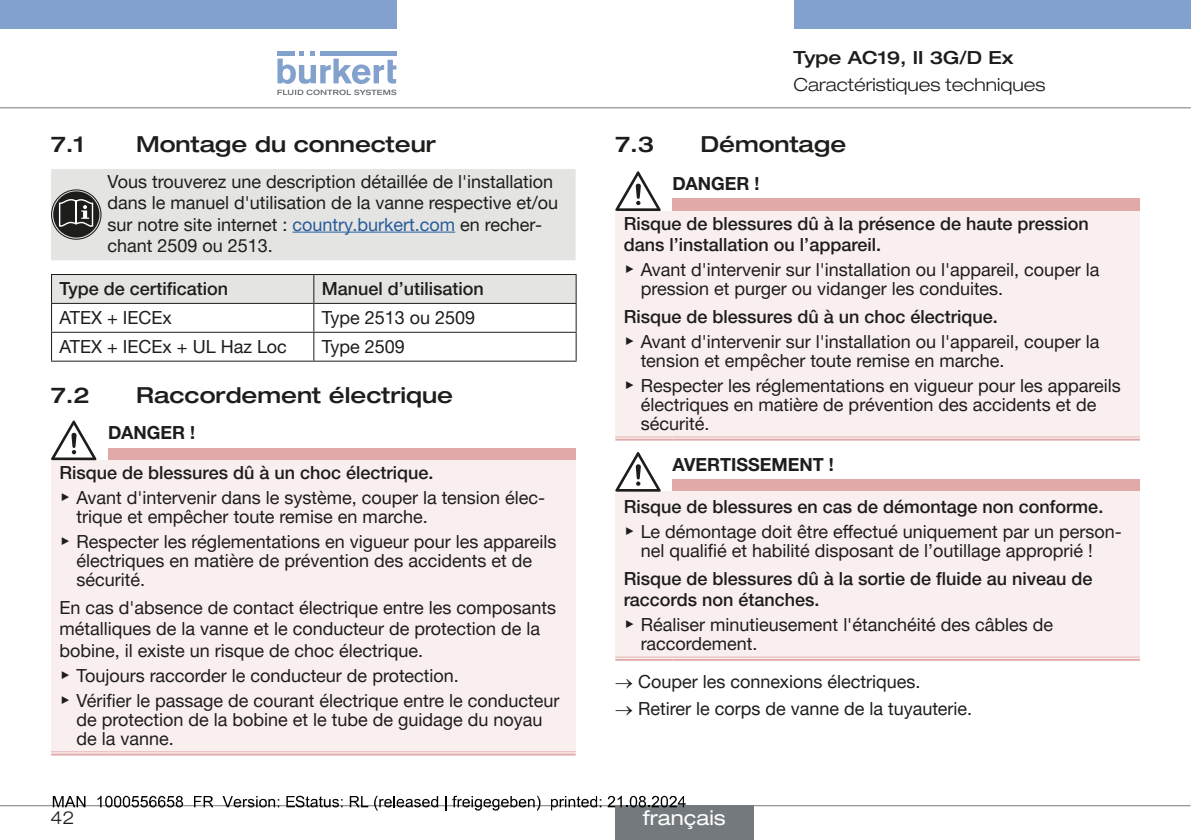
<style>
.page{position:relative;width:1191px;height:840px;background:#fff}
.page>*{position:absolute;margin:0;border:0;box-sizing:border-box;transform-origin:0 0}
.t1{font:500 expanded 22px "Helvetica Neue LTW1 G";color:#1d1d1b}
.t2{font:expanded 20px "Helvetica Neue LTW1 G";color:#fff}
.t3{font:18px/24.8px "Helvetica Neue LTW1 G";color:#1d1d1b}
.t4{font:500 18px/21.6px "Helvetica Neue LTW1 G";color:#1d1d1b}
.t5{font:300 expanded 18px "Helvetica Neue LTW1 G";color:#1d1d1b}
.t6{font:700 18px "Helvetica Neue LTW1 G";color:#1d1d1b}
.t7{font:500 expanded 18px "Helvetica Neue LTW1 G";color:#1d1d1b}
.s1{color:#275b9c}
.s2{font-weight:500}
.s3{font-family:"Arial Unicode MS"}
</style>
<div class="page">
<svg style="left:1190px;top:0;width:1px;height:28px"></svg>
<div style="left:0;top:0;width:396px;height:28px;background:#82a2cd"></div>
<div style="left:793px;top:0;width:397px;height:28px;background:#82a2cd"></div>
<svg style="left:277px;top:51px;width:119px;height:44px"></svg>
<hr style="left:0;top:107px;width:1190px;height:1px;background:#73797d">
<div style="left:51px;top:169px;width:524px;height:91px;background:#e4e4e3"></div>
<div style="left:51px;top:189px;width:50px;height:50px;border:1px solid #1d1d1b;border-radius:50%"></div>
<div style="left:53px;top:191px;width:46px;height:46px;background:#1d1d1b;border-radius:50%"></div>
<svg style="left:58px;top:198px;width:36px;height:29px"></svg>
<hr style="left:292px;top:231px;width:163px;height:1px;background:#275b9c">
<svg style="left:51px;top:274px;width:525px;height:86px"></svg>
<hr style="left:51px;top:360px;width:263px;height:1px;background:#1d1d1b">
<hr style="left:314px;top:360px;width:262px;height:1px;background:#1d1d1b">
<div style="left:108px;top:447px;width:467px;height:13px;background:#e2a9a9"></div>
<div style="left:51px;top:460px;width:524px;height:293px;background:#faefef"></div>
<hr style="left:51px;top:751px;width:57px;height:4px;background:#f4dede">
<hr style="left:108px;top:751px;width:467px;height:4px;background:#f4dede">
<hr style="left:51px;top:751px;width:57px;height:1px;background:#e2a9a9">
<hr style="left:51px;top:753px;width:57px;height:2px;background:#e2a9a9">
<hr style="left:108px;top:751px;width:467px;height:1px;background:#e2a9a9">
<hr style="left:108px;top:753px;width:467px;height:2px;background:#e2a9a9">
<svg style="left:51px;top:420px;width:45px;height:40px"></svg>
<div style="left:672px;top:198px;width:468px;height:13px;background:#e2a9a9"></div>
<div style="left:615px;top:211px;width:525px;height:227px;background:#faefef"></div>
<hr style="left:615px;top:436px;width:57px;height:4px;background:#f1d7d7">
<hr style="left:672px;top:436px;width:468px;height:4px;background:#f1d7d7">
<hr style="left:615px;top:436px;width:57px;height:1px;background:#e2a9a9">
<hr style="left:615px;top:438px;width:57px;height:2px;background:#e2a9a9">
<hr style="left:672px;top:436px;width:468px;height:1px;background:#e2a9a9">
<hr style="left:672px;top:438px;width:468px;height:2px;background:#e2a9a9">
<svg style="left:615px;top:171px;width:45px;height:40px"></svg>
<div style="left:672px;top:479px;width:468px;height:12px;background:#e2a9a9"></div>
<div style="left:615px;top:491px;width:525px;height:167px;background:#faefef"></div>
<hr style="left:615px;top:656px;width:57px;height:4px;background:#ecc9c9">
<hr style="left:672px;top:656px;width:468px;height:4px;background:#ecc9c9">
<hr style="left:615px;top:656px;width:57px;height:1px;background:#e2a9a9">
<hr style="left:615px;top:658px;width:57px;height:2px;background:#e2a9a9">
<hr style="left:672px;top:656px;width:468px;height:1px;background:#e2a9a9">
<hr style="left:672px;top:658px;width:468px;height:2px;background:#e2a9a9">
<svg style="left:615px;top:452px;width:45px;height:39px"></svg>
<hr style="left:0;top:804px;width:1190px;height:1px;background:#73797d">
<div style="left:615px;top:805px;width:139px;height:34px;background:#73797d"></div>
<svg style="left:53px;top:796px;width:32px;height:10px"></svg>
<svg style="left:97px;top:795px;width:86px;height:12px"></svg>
<svg style="left:194px;top:796px;width:19px;height:10px"></svg>
<svg style="left:222px;top:796px;width:57px;height:11px"></svg>
<svg style="left:286px;top:795px;width:56px;height:12px"></svg>
<svg style="left:350px;top:796px;width:18px;height:10px"></svg>
<svg style="left:374px;top:795px;width:64px;height:15px"></svg>
<svg style="left:445px;top:796px;width:1px;height:14px"></svg>
<svg style="left:452px;top:795px;width:88px;height:15px"></svg>
<svg style="left:551px;top:796px;width:50px;height:14px"></svg>
<svg style="left:607px;top:795px;width:78px;height:12px"></svg>
<p class="t1" style="left:51px;top:130px;width:35px">7.1</p>
<p class="t1" style="left:136px;top:130px;width:301px">Montage du connecteur</p>
<p class="t3" style="left:107px;top:170px;width:452px;line-height:21.6px">Vous trouverez une description détaillée de l'installation dans le manuel d'utilisation de la vanne respective et/ou sur notre site internet : <span class="s1">country.burkert.com</span> en recher&shy;chant 2509 ou 2513.</p>
<p class="t4" style="left:60px;top:278px;width:170px">Type de certification</p>
<p class="t4" style="left:322px;top:278px;width:164px">Manuel d’utilisation</p>
<p class="t3" style="left:60px;top:305px;width:114px">ATEX + IECEx</p>
<p class="t3" style="left:322px;top:305px;width:155px">Type 2513 ou 2509</p>
<p class="t3" style="left:60px;top:334px;width:229px">ATEX + IECEx + UL Haz Loc</p>
<p class="t3" style="left:322px;top:334px;width:84px">Type 2509</p>
<p class="t1" style="left:51px;top:381px;width:40px">7.2</p>
<p class="t1" style="left:136px;top:381px;width:318px">Raccordement électrique</p>
<p class="t6" style="left:108px;top:421px;width:88px">DANGER !</p>
<p class="t3" style="left:60px;top:459px;width:487px"><span class="s2">Risque de blessures dû à un choc électrique.<br></span><span class="s3">▶</span> Avant d'intervenir dans le système, couper la tension élec-</p>
<p class="t3" style="left:60px;top:503px;width:498px;text-indent:17px">trique et empêcher toute remise en marche.<br><span class="s3">▶</span> Respecter les réglementations en vigueur pour les appareils</p>
<p class="t3" style="left:77px;top:550px;width:457px;line-height:19.2px">électriques en matière de prévention des accidents et de sécurité.</p>
<p class="t3" style="left:60px;top:596px;width:498px;line-height:21.6px">En cas d'absence de contact électrique entre les composants métalliques de la vanne et le conducteur de protection de la bobine, il existe un risque de choc électrique.</p>
<p class="t3" style="left:60px;top:662px;width:501px"><span class="s3">▶</span> Toujours raccorder le conducteur de protection.<br><span class="s3">▶</span> Vérifier le passage de courant électrique entre le conducteur</p>
<p class="t3" style="left:77px;top:709px;width:467px;line-height:19.2px">de protection de la bobine et le tube de guidage du noyau de la vanne.</p>
<p class="t5" style="left:51px;top:806px;width:26px">42</p>
<p class="t7" style="left:793px;top:46px;width:221px">Type AC19, II 3G/D Ex</p>
<p class="t5" style="left:793px;top:74px;width:253px">Caractéristiques techniques</p>
<p class="t1" style="left:615px;top:130px;width:40px">7.3</p>
<p class="t1" style="left:700px;top:130px;width:147px">Démontage</p>
<p class="t6" style="left:672px;top:172px;width:88px">DANGER !</p>
<p class="t4" style="left:624px;top:212px;width:466px">Risque de blessures dû à la présence de haute pression dans l’installation ou l’appareil.</p>
<p class="t3" style="left:641px;top:260px;width:460px;line-height:19.2px;text-indent:-17px"><span class="s3">▶</span> Avant d'intervenir sur l'installation ou l'appareil, couper la pression et purger ou vidanger les conduites.</p>
<p class="t3" style="left:624px;top:303px;width:477px"><span class="s2">Risque de blessures dû à un choc électrique.<br></span><span class="s3">▶</span> Avant d'intervenir sur l'installation ou l'appareil, couper la</p>
<p class="t3" style="left:624px;top:347px;width:498px;text-indent:17px">tension et empêcher toute remise en marche.<br><span class="s3">▶</span> Respecter les réglementations en vigueur pour les appareils</p>
<p class="t3" style="left:641px;top:394px;width:457px;line-height:19.2px">électriques en matière de prévention des accidents et de sécurité.</p>
<p class="t6" style="left:672px;top:452px;width:163px">AVERTISSEMENT !</p>
<p class="t3" style="left:624px;top:494px;width:499px"><span class="s2">Risque de blessures en cas de démontage non conforme.<br></span><span class="s3">▶</span> Le démontage doit être effectué uniquement par un person-</p>
<p class="t3" style="left:641px;top:538px;width:453px">nel qualifié et habilité disposant de l’outillage approprié !</p>
<p class="t4" style="left:624px;top:567px;width:470px">Risque de blessures dû à la sortie de fluide au niveau de raccords non étanches.</p>
<p class="t3" style="left:641px;top:614px;width:414px;line-height:19.2px;text-indent:-17px"><span class="s3">▶</span> Réaliser minutieusement l'étanchéité des câbles de raccordement.</p>
<p class="t3" style="left:615px;top:668px;width:307px">→ Couper les connexions électriques.</p>
<p class="t3" style="left:615px;top:696px;width:358px">→ Retirer le corps de vanne de la tuyauterie.</p>
<p class="t2" style="left:643px;top:805px;width:84px">français</p>
</div>
